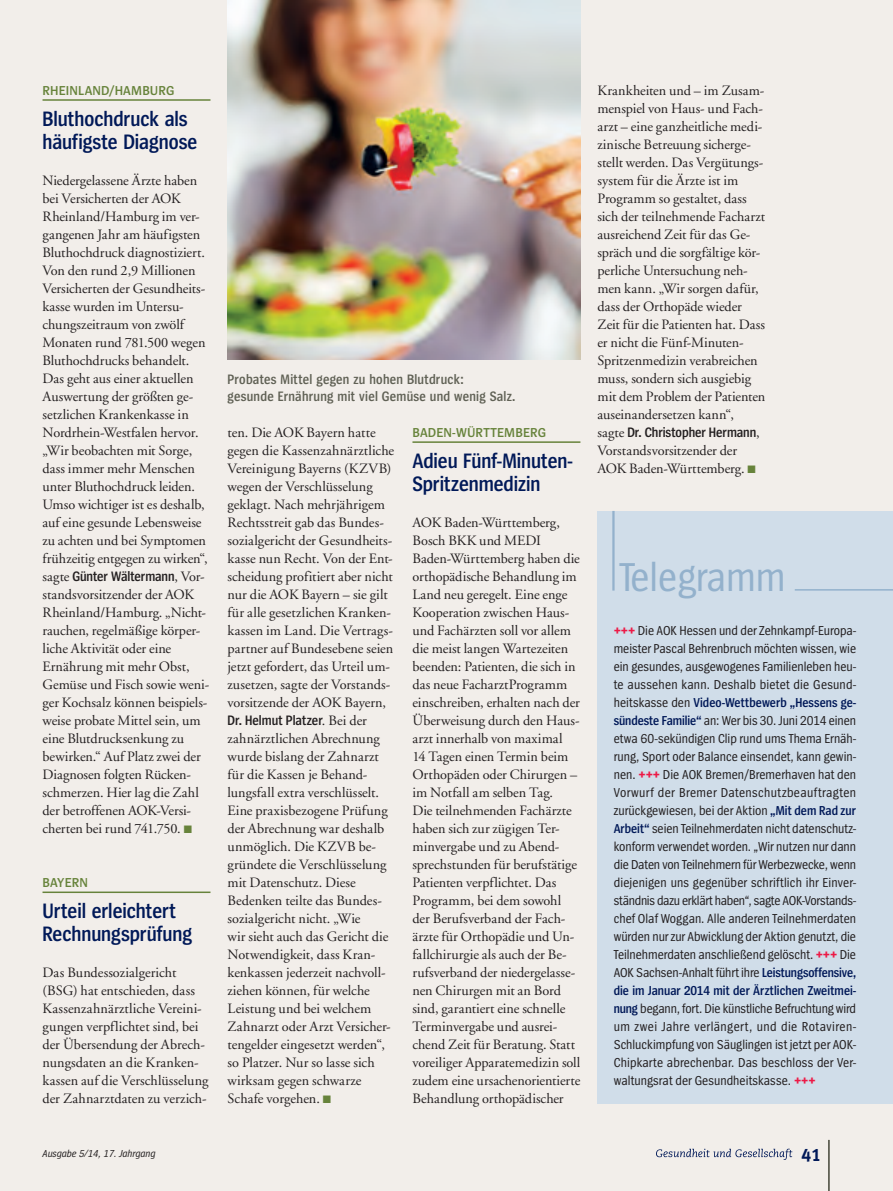
<style>
.page{position:relative;width:893px;height:1191px;background:#f2eeea}
.page>*{position:absolute;margin:0;border:0;box-sizing:border-box;transform-origin:0 0}
.t1{font:42px "Spiegel Cd";color:#93b1cc}
.AOK_Head_GG-blau{font:600 21.75px/22.5px "Spiegel Cd";letter-spacing:-.005em;color:#011958}
.AOK_Fließ_Flatter{font:14.25px/18px "GG Garamond";letter-spacing:-.005em;color:#231f20}
.allg-Bildunterschrif{font:600 14.25px/17.1px "Spiegel Cd";letter-spacing:.015em;color:#606155}
.AOK_Telegramm{font:13.5px/18px "Spiegel Cd";letter-spacing:.005em;color:#231f20;text-align:justify}
.AOK_Dachzeile{font:600 13.5px "Spiegel";letter-spacing:.01em;color:#67833b}
.t2{font:italic 10.5px "Spiegel Cd";color:#231f20}
.s1{font-family:"Spiegel Cd";font-weight:600}
.s2{color:#67833b}
.s3{font-weight:700;color:#ed1845}
.s4{font-weight:600;color:#011958}
</style>
<div class="page">
<hr style="left:828px;top:1140px;width:1px;height:51px;background:#606155">
<img style="left:227px;top:0;width:353px;height:359px">
<hr style="left:43px;top:99px;width:167px;height:2px;background:#67833b">
<hr style="left:43px;top:891px;width:167px;height:2px;background:#67833b">
<svg style="left:656px;top:1148px;width:136px;height:11px"></svg>
<hr style="left:412px;top:441px;width:168px;height:2px;background:#67833b">
<div style="left:597px;top:511px;width:296px;height:592px;background:#d0dde9"></div>
<hr style="left:612px;top:511px;width:3px;height:79px;background:#93b1cc">
<hr style="left:795px;top:589px;width:98px;height:1px;background:#93b1cc">
<svg style="left:802px;top:1149px;width:17px;height:12px"></svg>
<p class="AOK_Dachzeile" style="left:43px;top:84px;width:134px">RHEINLAND/HAMBURG</p>
<p class="AOK_Head_GG-blau" style="left:43px;top:108px;width:156px">Bluthochdruck als häufigste Diagnose</p>
<p class="AOK_Fließ_Flatter" style="left:43px;top:171px;width:168px">Niedergelassene Ärzte haben bei Versicherten der AOK<br>Rheinland/Hamburg im ver&shy;gangenen Jahr am häufigsten<br>Bluthochdruck diagnostiziert.<br>Von den rund 2,9 Millionen<br>Versicherten der Gesundheits&shy;kasse wurden im Untersu&shy;chungszeitraum von zwölf<br>Monaten rund 781.500 wegen<br>Bluthochdrucks behandelt.<br>Das geht aus einer aktuellen<br>Auswertung der größten ge&shy;setzlichen Krankenkasse in<br>Nordrhein-Westfalen hervor. „Wir beobachten mit Sorge, dass immer mehr Menschen unter Bluthochdruck leiden.<br>Umso wichtiger ist es deshalb, auf eine gesunde Lebensweise zu achten und bei Symptomen frühzeitig entgegen zu wirken“, sagte <span class="s1">Günter Wältermann</span>, Vor&shy;standsvorsitzender der AOK<br>Rheinland/Hamburg. „Nicht&shy;rauchen, regelmäßige körper&shy;liche Aktivität oder eine<br>Ernährung mit mehr Obst,<br>Gemüse und Fisch sowie weni&shy;ger Kochsalz können beispiels&shy;weise probate Mittel sein, um eine Blutdrucksenkung zu bewirken.“ Auf Platz zwei der<br>Diagnosen folgten Rücken&shy;schmerzen. Hier lag die Zahl der betroffenen AOK-Versi&shy;cherten bei rund 741.750. <span class="s2">√</span></p>
<p class="AOK_Dachzeile" style="left:43px;top:876px;width:47px">BAYERN</p>
<p class="AOK_Head_GG-blau" style="left:43px;top:900px;width:151px">Urteil erleichtert<br>Rechnungsprüfung</p>
<p class="AOK_Fließ_Flatter" style="left:43px;top:963px;width:168px">Das Bundessozialgericht (BSG) hat entschieden, dass<br>Kassenzahnärztliche Vereini&shy;gungen verpflichtet sind, bei der Übersendung der Abrech&shy;nungsdaten an die Kranken&shy;kassen auf die Verschlüsselung der Zahnarztdaten zu verzich-</p>
<p class="t2" style="left:43px;top:1148px;width:115px">Ausgabe 5/14, 17. Jahrgang</p>
<p class="allg-Bildunterschrif" style="left:227px;top:371px;width:289px">Probates Mittel gegen zu hohen Blutdruck:<br>gesunde Ernährung mit viel Gemüse und wenig Salz.</p>
<p class="AOK_Fließ_Flatter" style="left:227px;top:423px;width:168px">ten. Die AOK Bayern hatte gegen die Kassenzahnärztliche<br>Vereinigung Bayerns (KZVB) wegen der Verschlüsselung geklagt. Nach mehrjährigem<br>Rechtsstreit gab das Bundes&shy;sozialgericht der Gesundheits&shy;kasse nun Recht. Von der Ent&shy;scheidung profitiert aber nicht nur die AOK Bayern – sie gilt für alle gesetzlichen Kranken&shy;kassen im Land. Die Vertrags&shy;partner auf Bundesebene seien jetzt gefordert, das Urteil um&shy;zusetzen, sagte der Vorstands&shy;vorsitzende der AOK Bayern,<br><span class="s1">Dr. Helmut Platzer</span>. Bei der zahnärztlichen Abrechnung wurde bislang der Zahnarzt für die Kassen je Behand&shy;lungsfall extra verschlüsselt.<br>Eine praxisbezogene Prüfung der Abrechnung war deshalb unmöglich. Die KZVB be&shy;gründete die Verschlüsselung mit Datenschutz. Diese<br>Bedenken teilte das Bundes&shy;sozialgericht nicht. „Wie<br>wir sieht auch das Gericht die<br>Notwendigkeit, dass Kran&shy;kenkassen jederzeit nachvoll&shy;ziehen können, für welche<br>Leistung und bei welchem<br>Zahnarzt oder Arzt Versicher&shy;tengelder eingesetzt werden“, so Platzer. Nur so lasse sich wirksam gegen schwarze<br>Schafe vorgehen. <span class="s2">√</span></p>
<p class="AOK_Dachzeile" style="left:412px;top:426px;width:135px">BADEN-WÜRTTEMBERG</p>
<p class="AOK_Head_GG-blau" style="left:412px;top:450px;width:162px">Adieu Fünf-Minuten-<br>Spritzenmedizin</p>
<p class="AOK_Fließ_Flatter" style="left:412px;top:513px;width:169px">AOK Baden-Württemberg,<br>Bosch BKK und MEDI<br>Baden-Württemberg haben die orthopädische Behandlung im<br>Land neu geregelt. Eine enge<br>Kooperation zwischen Haus&shy;und Fachärzten soll vor allem die meist langen Wartezeiten beenden: Patienten, die sich in das neue FacharztProgramm einschreiben, erhalten nach der<br>Überweisung durch den Haus&shy;arzt innerhalb von maximal<br>14 Tagen einen Termin beim<br>Orthopäden oder Chirurgen – im Notfall am selben Tag.<br>Die teilnehmenden Fachärzte haben sich zur zügigen Ter&shy;minvergabe und zu Abend&shy;sprechstunden für berufstätige<br>Patienten verpflichtet. Das<br>Programm, bei dem sowohl der Berufsverband der Fach&shy;ärzte für Orthopädie und Un&shy;fallchirurgie als auch der Be&shy;rufsverband der niedergelasse&shy;nen Chirurgen mit an Bord sind, garantiert eine schnelle<br>Terminvergabe und ausrei&shy;chend Zeit für Beratung. Statt voreiliger Apparatemedizin soll zudem eine ursachenorientierte<br>Behandlung orthopädischer</p>
<p class="AOK_Fließ_Flatter" style="left:597px;top:81px;width:169px">Krankheiten und – im Zusam&shy;menspiel von Haus- und Fach&shy;arzt – eine ganzheitliche medi&shy;zinische Betreuung sicherge&shy;stellt werden. Das Vergütungs&shy;system für die Ärzte ist im<br>Programm so gestaltet, dass sich der teilnehmende Facharzt ausreichend Zeit für das Ge&shy;spräch und die sorgfältige kör&shy;perliche Untersuchung neh&shy;men kann. „Wir sorgen dafür, dass der Orthopäde wieder<br>Zeit für die Patienten hat. Dass er nicht die Fünf-Minuten-<br>Spritzenmedizin verabreichen muss, sondern sich ausgiebig mit dem Problem der Patienten auseinandersetzen kann“,<br>sagte <span class="s1">Dr. Christopher Hermann</span>,<br>Vorstandsvorsitzender der<br>AOK Baden-Württemberg. <span class="s2">√</span></p>
<p class="t1" style="left:620px;top:556px;width:168px">Telegramm</p>
<p class="AOK_Telegramm" style="left:614px;top:622px;width:244px"><span class="s3">+++</span> Die AOK Hessen und der Zehnkampf-Europa&shy;meister Pascal Behrenbruch möchten wissen, wie ein gesundes, ausgewogenes Familienleben heu&shy;te aussehen kann. Deshalb bietet die Gesund&shy;heitskasse den <span class="s4">Video-Wettbewerb „Hessens ge&shy;sündeste Familie“</span> an: Wer bis 30. Juni 2014 einen etwa 60-sekündigen Clip rund ums Thema Ernäh&shy;rung, Sport oder Balance einsendet, kann gewin&shy;nen. <span class="s3">+++</span> Die AOK Bremen/Bremerhaven hat den Vorwurf der Bremer Datenschutzbeauftragten zurückgewiesen, bei der Aktion <span class="s4">„Mit dem Rad zur Arbeit“</span> seien Teilnehmerdaten nicht datenschutz&shy;konform verwendet worden. „Wir nutzen nur dann die Daten von Teilnehmern für Werbezwecke, wenn diejenigen uns gegenüber schriftlich ihr Einver&shy;ständnis dazu erklärt haben“, sagte AOK-Vorstands&shy;chef Olaf Woggan. Alle anderen Teilnehmerdaten würden nur zur Abwicklung der Aktion genutzt, die Teilnehmerdaten anschließend gelöscht. <span class="s3">+++</span> Die AOK Sachsen-Anhalt führt ihre <span class="s4">Leistungsoffensive, die im Januar 2014 mit der Ärztlichen Zweitmei&shy;nung</span> begann, fort. Die künstliche Befruchtung wird um zwei Jahre verlängert, und die Rotaviren-Schluckimpfung von Säuglingen ist jetzt per AOK-Chipkarte abrechenbar. Das beschloss der Ver&shy;waltungsrat der Gesundheitskasse. <span class="s3">+++</span></p>
</div>
